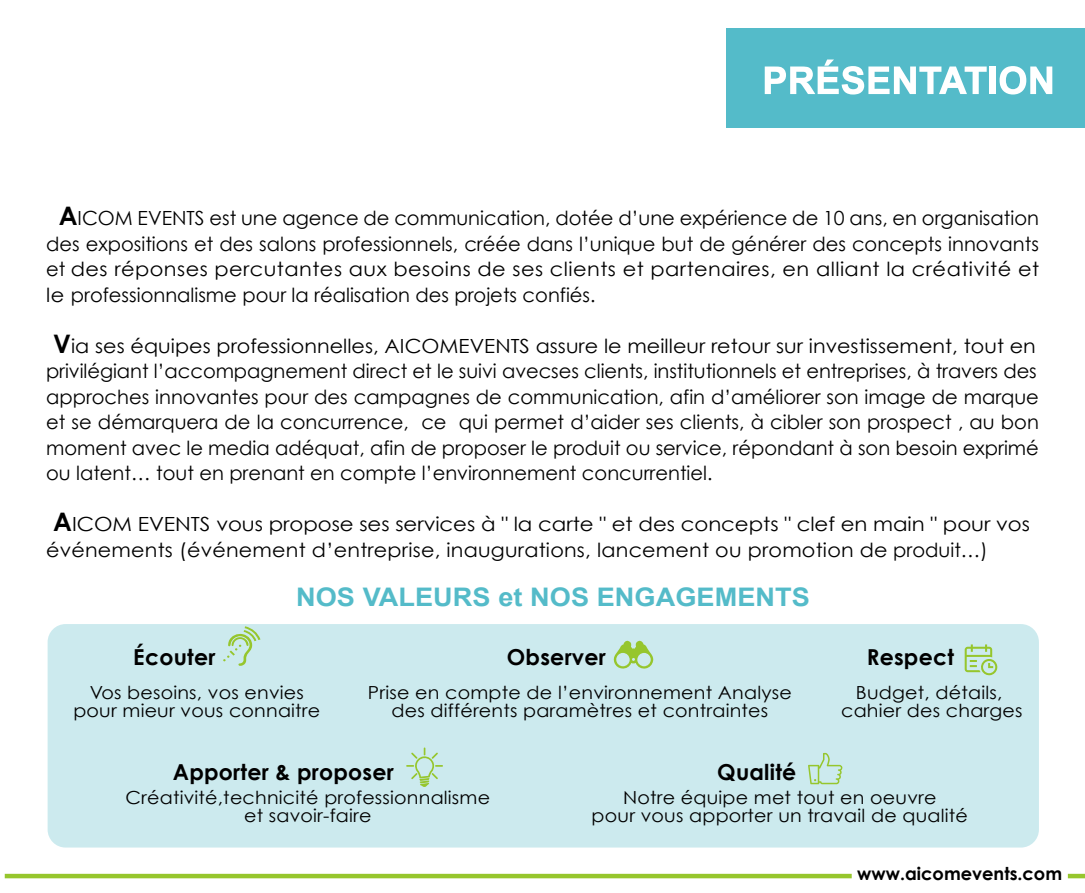
<style>
.page{position:relative;width:1085px;height:893px;background:#fff}
.page>*{position:absolute;margin:0;border:0;box-sizing:border-box;transform-origin:0 0}
.t1{font:700 25.65px "Arial";color:#54bbc9;scale:1.06 1}
.t2{font:700 22.05px "Century Gothic";letter-spacing:.01em;color:#000}
.t3{font:19.5px/25.5px "Century Gothic";color:#000;scale:1.06 1}
.t4{font:19.5px/25.5px "Century Gothic";color:#000;text-align:justify}
.t5{font:19.5px/25.5px "Century Gothic";color:#000;scale:1.09 1}
.t6{font:18px/18px "Century Gothic";letter-spacing:.01em;color:#000;text-align:center;scale:1.06 1}
.t7{font:700 17.85px "Century Gothic";color:#000}
.s1{font-weight:700;font-size:25.5px}
</style>
<div class="page">
<div style="left:48px;top:624px;width:990px;height:223px;background:#cceaee;border-radius:18px"></div>
<svg style="left:223px;top:626px;width:37px;height:40px"></svg>
<svg style="left:613px;top:641px;width:40px;height:28px"></svg>
<svg style="left:406px;top:747px;width:37px;height:40px"></svg>
<svg style="left:808px;top:753px;width:34px;height:31px"></svg>
<svg style="left:964px;top:644px;width:33px;height:32px"></svg>
<hr style="left:5px;top:874px;width:846px;height:4px;background:#96c62d">
<hr style="left:1067px;top:874px;width:17px;height:4px;background:#96c62d">
<div style="left:726px;top:28px;width:358px;height:100px;background:#54bbc9"></div>
<svg style="left:764px;top:60px;width:222px;height:35px"></svg>
<div style="left:989px;top:67px;width:6px;height:27px;background:#fff"></div>
<svg style="left:999px;top:66px;width:53px;height:29px"></svg>
<p class="t4" style="left:46px;top:205px;width:994px;text-indent:13px"><span class="s1">A</span>ICOM EVENTS est une agence de communication, dotée d’une expérience de 10 ans, en organisation des expositions et des salons professionnels, créée dans l’unique but de générer des concepts innovants et des réponses percutantes aux besoins de ses clients et partenaires, en alliant la créativité et le professionnalisme pour la réalisation des projets confiés.</p>
<p class="t3" style="left:46px;top:333px;width:938px;text-indent:7px"><span class="s1">V</span>ia ses équipes professionnelles, AICOMEVENTS assure le meilleur retour sur investissement, tout en privilégiant l’accompagnement direct et le suivi avecses clients, institutionnels et entreprises, à travers des approches innovantes pour des campagnes de communication, afin d’améliorer son image de marque et se démarquera de la concurrence, ce qui permet d’aider ses clients, à cibler son prospect , au bon moment avec le media adéquat, afin de proposer le produit ou service, répondant à son besoin exprimé ou latent… tout en prenant en compte l’environnement concurrentiel.</p>
<p class="t5" style="left:46px;top:511px;width:904px;text-indent:7px"><span class="s1">A</span>ICOM EVENTS vous propose ses services à " la carte " et des concepts " clef en main " pour vos événements (événement d’entreprise, inaugurations, lancement ou promotion de produit…)</p>
<p class="t2" style="left:133px;top:640px;width:84px">Écouter</p>
<h1 class="t1" style="left:296px;top:580px;width:486px">NOS VALEURS et NOS ENGAGEMENTS</h1>
<p class="t2" style="left:507px;top:640px;width:101px">Observer</p>
<p class="t6" style="left:73px;top:683px;width:234px">Vos besoins, vos envies pour mieur vous connaitre</p>
<p class="t6" style="left:368px;top:683px;width:401px">Prise en compte de l’environnement Analyse des différents paramètres et contraintes</p>
<p class="t2" style="left:173px;top:755px;width:223px">Apporter &amp; proposer</p>
<p class="t2" style="left:717px;top:755px;width:80px">Qualité</p>
<p class="t2" style="left:866px;top:640px;width:89px">Respect</p>
<p class="t6" style="left:841px;top:683px;width:173px">Budget, détails, cahier des charges</p>
<p class="t6" style="left:125px;top:788px;width:345px">Créativité,technicité professionnalisme et savoir-faire</p>
<p class="t6" style="left:591px;top:788px;width:356px">Notre équipe met tout en oeuvre<br>pour vous apporter un travail de qualité</p>
<p class="t7" style="left:857px;top:860px;width:206px">www.aicomevents.com</p>
</div>
